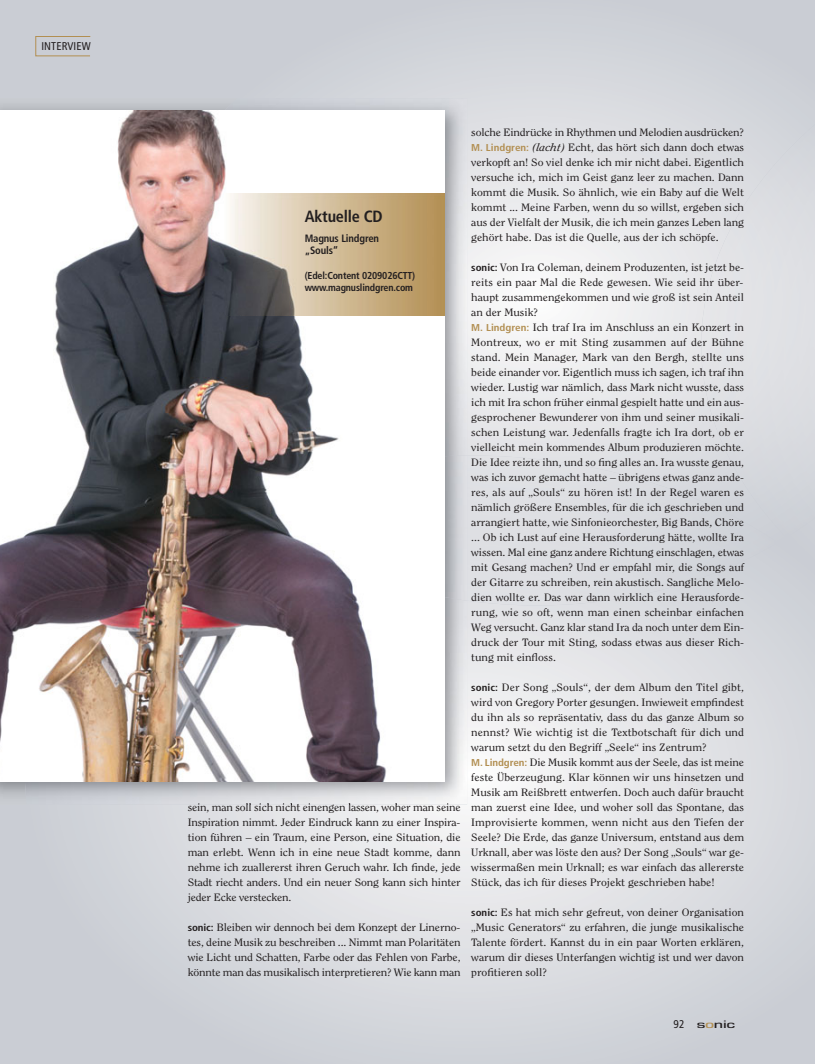
<style>
.page{position:relative;width:815px;height:1064px;background:#fff}
.page>*{position:absolute;margin:0;border:0;box-sizing:border-box;transform-origin:0 0}
.t1{font:700 condensed 16.25px "Frutiger LT Std";letter-spacing:-.015em;color:#231f20}
.t2{font:condensed 11.25px "Frutiger LT Std";letter-spacing:.01em;color:#231f20}
.t3{font:500 11.25px "Eurostile T";letter-spacing:-.02em;color:#231f20;scale:1.6 1}
.t4{font:10.62px/15px "Clearface Std";color:#231f20;text-align:justify;scale:1.1 1}
.t5{font:700 condensed 10.62px/12.8px "Frutiger LT Std";letter-spacing:-.015em;color:#231f20}
.t6{font:700 condensed 10px/12px "Frutiger LT Std";letter-spacing:-.015em;color:#231f20}
.s1{font-family:"Frutiger LT Std";font-weight:700;font-stretch:condensed;font-size:10px}
.s2{font-family:"Frutiger LT Std";font-weight:700;font-stretch:condensed;font-size:10px;color:#b28f52}
.s3{font-style:italic}
.s4{font-family:"Frutiger LT Std";font-weight:400;font-stretch:condensed}
.s5{color:#b28f52}
</style>
<div class="page">
<img style="left:27px;top:542px;width:788px;height:522px">
<img style="left:467px;top:455px;width:311px;height:150px">
<img style="left:786px;top:537px;width:29px;height:29px">
<img style="left:701px;top:115px;width:114px;height:422px">
<div style="left:35px;top:36px;width:56px;height:20px;border:1px solid #b28f52"></div>
<img style="left:140px;top:98px;width:327px;height:357px">
<img style="left:25px;top:601px;width:442px;height:203px">
<img style="left:445px;top:455px;width:22px;height:146px">
<img style="left:198px;top:803px;width:53px;height:1px">
<img style="left:0;top:111px;width:445px;height:671px">
<img style="left:225px;top:193px;width:220px;height:122px">
<p class="t2" style="left:41px;top:39px;width:51px">INTERVIEW</p>
<h1 class="t1" style="left:305px;top:209px;width:79px">Aktuelle CD</h1>
<p class="t5" style="left:305px;top:232px;width:76px">Magnus Lindgren „Souls“</p>
<p class="t6" style="left:305px;top:270px;width:112px">(Edel:Content 0209026CTT) www.magnuslindgren.com</p>
<p class="t4" style="left:188px;top:800px;width:250px">sein, man soll sich nicht einengen lassen, woher man seine Inspiration nimmt. Jeder Eindruck kann zu einer Inspira&shy;tion führen – ein Traum, eine Person, eine Situation, die man erlebt. Wenn ich in eine neue Stadt komme, dann nehme ich zuallererst ihren Geruch wahr. Ich finde, jede Stadt riecht anders. Und ein neuer Song kann sich hinter jeder Ecke verstecken.</p>
<p class="t4" style="left:188px;top:920px;width:250px"><span class="s1">sonic:</span> Bleiben wir dennoch bei dem Konzept der Linerno&shy;tes, deine Musik zu beschreiben ... Nimmt man Polaritäten wie Licht und Schatten, Farbe oder das Fehlen von Farbe, könnte man das musikalisch interpretieren? Wie kann man</p>
<p class="t4" style="left:471px;top:125px;width:250px">solche Eindrücke in Rhythmen und Melodien ausdrücken?<br><span class="s2">M. Lindgren:</span> <span class="s3">(lacht)</span> Echt, das hört sich dann doch etwas verkopft an! So viel denke ich mir nicht dabei. Eigentlich versuche ich, mich im Geist ganz leer zu machen. Dann kommt die Musik. So ähnlich, wie ein Baby auf die Welt kommt ... Meine Farben, wenn du so willst, ergeben sich aus der Vielfalt der Musik, die ich mein ganzes Leben lang gehört habe. Das ist die Quelle, aus der ich schöpfe.</p>
<p class="t4" style="left:471px;top:260px;width:250px;text-align:left"><span class="s1">sonic:</span> Von Ira Coleman, deinem Produzenten, ist jetzt be&shy;reits ein paar Mal die Rede gewesen. Wie seid ihr über&shy;haupt zusammengekommen und wie groß ist sein Anteil an der Musik?<br><span class="s2">M. Lindgren:</span> Ich traf Ira im Anschluss an ein Konzert in Montreux, wo er mit Sting zusammen auf der Bühne stand. Mein Manager, Mark van den Bergh, stellte uns beide einander vor. Eigentlich muss ich sagen, ich traf ihn wieder. Lustig war nämlich, dass Mark nicht wusste, dass ich mit Ira schon früher einmal gespielt hatte und ein aus&shy;gesprochener Bewunderer von ihm und seiner musikali&shy;schen Leistung war. Jedenfalls fragte ich Ira dort, ob er vielleicht mein kommendes Album produzieren möchte.<br>Die Idee reizte ihn, und so fing alles an. Ira wusste genau, was ich zuvor gemacht hatte – übrigens etwas ganz ande&shy;res, als auf „Souls“ zu hören ist! In der Regel waren es nämlich größere Ensembles, für die ich geschrieben und arrangiert hatte, wie Sinfonieorchester, Big Bands, Chöre ... Ob ich Lust auf eine Herausforderung hätte, wollte Ira wissen. Mal eine ganz andere Richtung einschlagen, etwas mit Gesang machen? Und er empfahl mir, die Songs auf der Gitarre zu schreiben, rein akustisch. Sangliche Melo&shy;dien wollte er. Das war dann wirklich eine Herausforde&shy;rung, wie so oft, wenn man einen scheinbar einfachen Weg versucht. Ganz klar stand Ira da noch unter dem Ein&shy;druck der Tour mit Sting, sodass etwas aus dieser Rich&shy;tung mit einfloss.</p>
<p class="t4" style="left:471px;top:680px;width:250px;text-align:left"><span class="s1">sonic:</span> Der Song „Souls“, der dem Album den Titel gibt, wird von Gregory Porter gesungen. Inwieweit empfindest du ihn als so repräsentativ, dass du das ganze Album so nennst? Wie wichtig ist die Textbotschaft für dich und warum setzt du den Begriff „Seele“ ins Zentrum?<br><span class="s2">M. Lindgren:</span> Die Musik kommt aus der Seele, das ist meine feste Überzeugung. Klar können wir uns hinsetzen und Musik am Reißbrett entwerfen. Doch auch dafür braucht man zuerst eine Idee, und woher soll das Spontane, das Improvisierte kommen, wenn nicht aus den Tiefen der Seele? Die Erde, das ganze Universum, entstand aus dem Urknall, aber was löste den aus? Der Song „Souls“ war ge&shy;wissermaßen mein Urknall; es war einfach das allererste Stück, das ich für dieses Projekt geschrieben habe!</p>
<p class="t4" style="left:471px;top:905px;width:250px"><span class="s1">sonic:</span> Es hat mich sehr gefreut, von deiner Organisation „Music Generators“ zu erfahren, die junge musikalische Talente fördert. Kannst du in ein paar Worten erklären, warum dir dieses Unterfangen wichtig ist und wer davon profitieren soll?</p>
<p class="t3" style="left:674px;top:1018px;width:40px"><span class="s4">92</span> s<span class="s5">o</span>nic</p>
</div>
